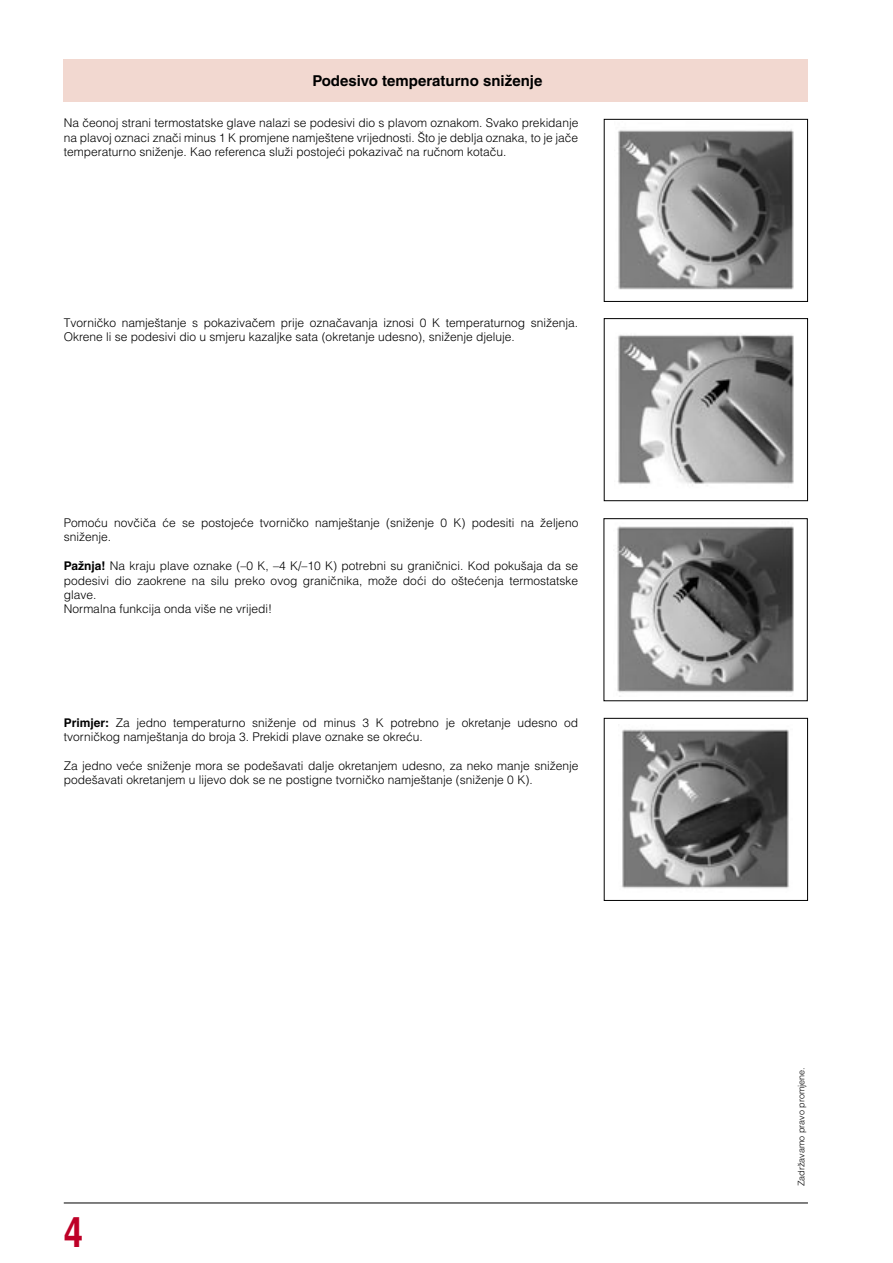
<style>
.page{position:relative;width:893px;height:1263px;background:#fff}
.page>*{position:absolute;margin:0;border:0;box-sizing:border-box;transform-origin:0 0}
.t1{font:700 42px "Helvetica CE";color:#be0027;scale:.82 1}
.t2{font:700 15px "Helvetica CE";color:#000}
.t3{font:300 12px/14.4px "Helvetica CE";color:#000}
.t4{font:300 9px "Helvetica CE";color:#000}
.s1{font-weight:700}
</style>
<div class="page">
<div style="left:64px;top:60px;width:744px;height:42px;background:#f2d8d0"></div>
<hr style="left:64px;top:1202px;width:531px;height:1px;background:#000">
<hr style="left:595px;top:1202px;width:213px;height:1px;background:#000">
<img style="left:618px;top:129px;width:176px;height:161px">
<div style="left:604px;top:119px;width:204px;height:183px;border:1px solid #000"></div>
<img style="left:618px;top:335px;width:176px;height:151px">
<div style="left:604px;top:318px;width:204px;height:183px;border:1px solid #000"></div>
<img style="left:617px;top:526px;width:177px;height:171px">
<div style="left:604px;top:518px;width:204px;height:183px;border:1px solid #000"></div>
<img style="left:622px;top:729px;width:167px;height:160px">
<div style="left:604px;top:718px;width:204px;height:183px;border:1px solid #000"></div>
<p class="t2" style="left:312px;top:72px;width:231px">Podesivo temperaturno sniženje</p>
<p class="t3" style="left:64px;top:116px;width:516px;text-align:justify">Na čeonoj strani termostatske glave nalazi se podesivi dio s plavom oznakom. Svako prekidanje na plavoj oznaci znači minus 1 K promjene namještene vrijednosti. Što je deblja oznaka, to je jače temperaturno sniženje. Kao referenca služi postojeći pokazivač na ručnom kotaču.</p>
<p class="t3" style="left:64px;top:316px;width:516px">Tvorničko namještanje s pokazivačem prije označavanja iznosi 0 K temperaturnog sniženja.<br>Okrene li se podesivi dio u smjeru kazaljke sata (okretanje udesno), sniženje djeluje.</p>
<p class="t3" style="left:64px;top:515px;width:516px">Pomoću novčiča će se postojeće tvorničko namještanje (sniženje 0 K) podesiti na željeno sniženje.</p>
<p class="t3" style="left:64px;top:559px;width:516px;text-align:justify"><span class="s1">Pažnja!</span> Na kraju plave oznake (–0 K, –4 K/–10 K) potrebni su graničnici. Kod pokušaja da se podesivi dio zaokrene na silu preko ovog graničnika, može doći do oštećenja termostatske glave.</p>
<p class="t3" style="left:64px;top:602px;width:210px">Normalna funkcija onda više ne vrijedi!</p>
<p class="t3" style="left:64px;top:715px;width:516px"><span class="s1">Primjer:</span> Za jedno temperaturno sniženje od minus 3 K potrebno je okretanje udesno od tvorničkog namještanja do broja 3. Prekidi plave oznake se okreću.</p>
<p class="t3" style="left:64px;top:759px;width:516px">Za jedno veće sniženje mora se podešavati dalje okretanjem udesno, za neko manje sniženje podešavati okretanjem u lijevo dok se ne postigne tvorničko namještanje (sniženje 0 K).</p>
<h1 class="t1" style="left:64px;top:1208px;width:25px">4</h1>
<p class="t4" style="left:796px;top:1186px;width:120px;rotate:-90deg">Zadržavamo pravo promjene.</p>
</div>
